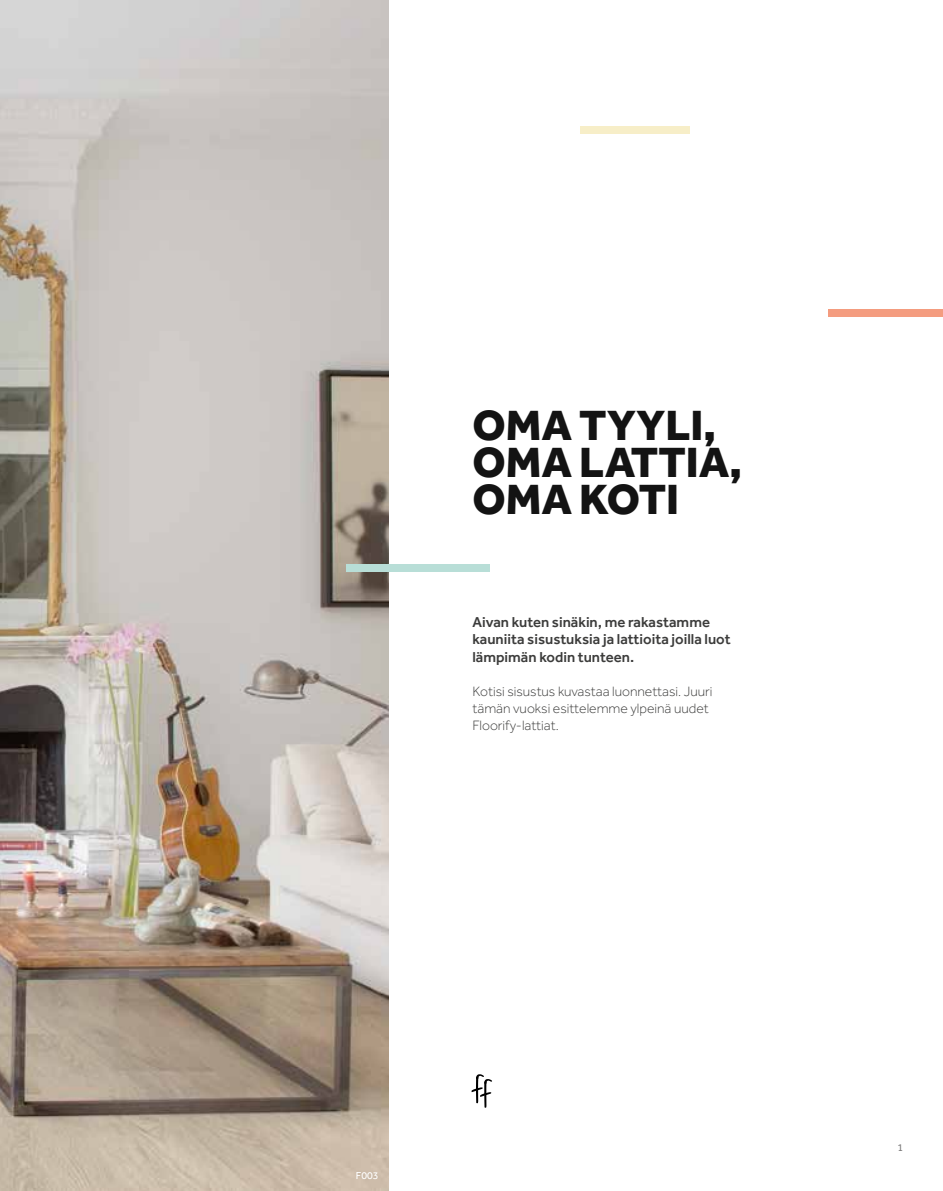
<style>
.page{position:relative;width:943px;height:1191px;background:#fff}
.page>*{position:absolute;margin:0;border:0;box-sizing:border-box;transform-origin:0 0}
.t1{font:800 43.75px/36.8px "Effra";color:#131313}
.t2{font:500 14.88px/17.8px "Effra";color:#3c3c3b}
.t3{font:300 14px/16.8px "Effra";color:#3c3c3b}
.t4{font:10.5px "Effra";color:#fff}
.t5{font:10.5px "Effra";color:#7c7b7b}
</style>
<div class="page">
<img style="left:0;top:0;width:388px;height:1191px">
<svg style="left:471px;top:1074px;width:21px;height:34px"></svg>
<div style="left:580px;top:126px;width:110px;height:8px;background:#f7eec8"></div>
<div style="left:346px;top:564px;width:144px;height:7px;background:#b8ded7"></div>
<div style="left:828px;top:309px;width:115px;height:7px;background:#f49c7f"></div>
<h1 class="t1" style="left:472px;top:406px;width:271px">OMA TYYLI,<br>OMA LATTIA,<br>OMA KOTI</h1>
<p class="t2" style="left:472px;top:612px;width:260px">Aivan kuten sinäkin, me rakastamme kauniita sisustuksia ja lattioita joilla luot lämpimän kodin tunteen.</p>
<p class="t3" style="left:472px;top:683px;width:241px">Kotisi sisustus kuvastaa luonnettasi. Juuri tämän vuoksi esittelemme ylpeinä uudet<br>Floorify-lattiat.</p>
<p class="t4" style="left:356px;top:1169px;width:24px">F003</p>
<p class="t5" style="left:897px;top:1141px;width:7px">1</p>
</div>
